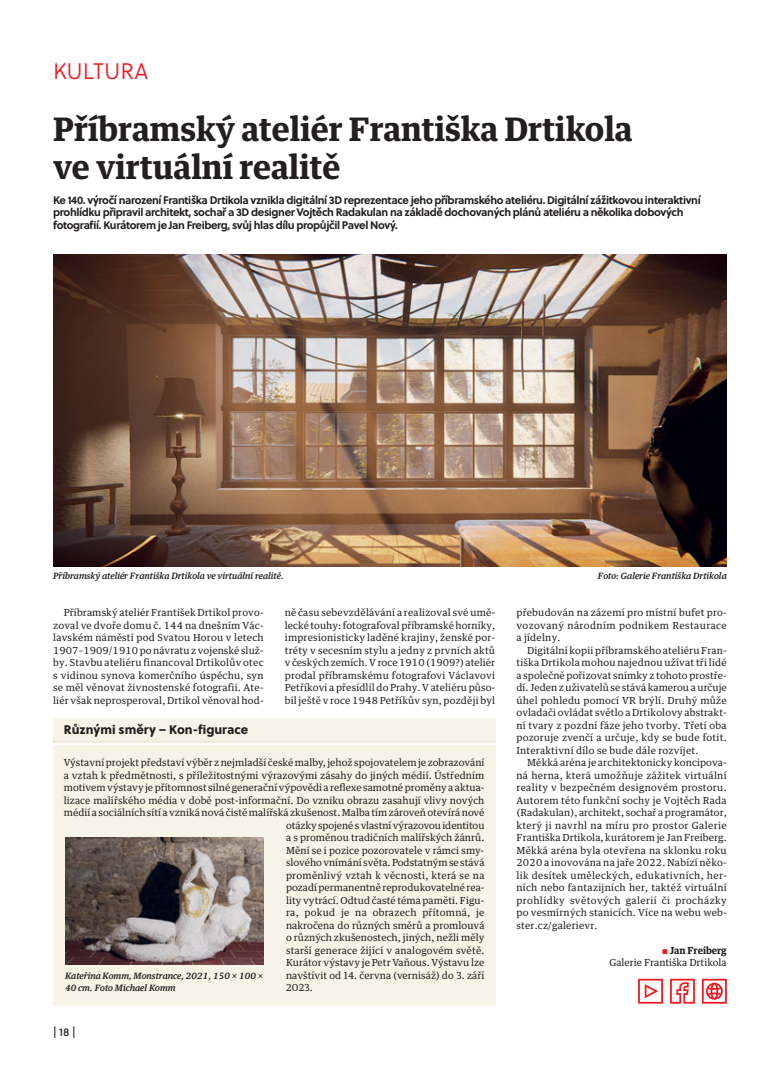
<style>
.page{position:relative;width:780px;height:1088px;background:#fff}
.page>*{position:absolute;margin:0;border:0;box-sizing:border-box;transform-origin:0 0}
.t1{font:700 32.5px/37.5px "Guardian Text Egyp";color:#231f20}
.t2{font:22.5px "Soleil Lt";color:#ed1c24}
.t3{font:12.5px "Soleil Xb";color:#231f20}
.t4{font:11.25px "Soleil Bk";color:#231f20}
.t5{font:700 11px/12.5px "Soleil";letter-spacing:-.035em;color:#231f20}
.t6{font:9.75px/12.5px "Guardian Text Egyp";letter-spacing:.005em;color:#231f20;text-align:justify}
.t7{font:9.75px "Guardian Text Egyp";letter-spacing:.025em;color:#231f20}
.t8{font:italic 500 8.75px/12.5px "Guardian Text Egyp";color:#231f20}
.s1{font-family:"Soleil Bk";font-size:9.62px;color:#ed1c24}
.s2{font-weight:700}
</style>
<div class="page">
<div style="left:53px;top:718px;width:442px;height:288px;background:#f6f4e6"></div>
<hr style="left:53px;top:741px;width:442px;height:1px;background:#edead8">
<hr style="left:53px;top:743px;width:442px;height:2px;background:#fff">
<svg style="left:638px;top:979px;width:25px;height:24px"></svg>
<svg style="left:670px;top:979px;width:24px;height:24px"></svg>
<svg style="left:702px;top:979px;width:24px;height:24px"></svg>
<img style="left:53px;top:255px;width:673px;height:311px">
<img style="left:65px;top:838px;width:198px;height:127px">
<h2 class="t2" style="left:53px;top:58px;width:96px">KULTURA</h2>
<h1 class="t1" style="left:53px;top:113px;width:581px">Příbramský ateliér Františka Drtikola ve virtuální realitě</h1>
<p class="t5" style="left:53px;top:194px;width:649px">Ke 140. výročí narození Františka Drtikola vznikla digitální 3D reprezentace jeho příbramského ateliéru. Digitální zážitkovou interaktivní prohlídku připravil architekt, sochař a 3D designer Vojtěch Radakulan na základě dochovaných plánů ateliéru a několika dobových fotografií. Kurátorem je Jan Freiberg, svůj hlas dílu propůjčil Pavel Nový.</p>
<p class="t8" style="left:53px;top:570px;width:232px">Příbramský ateliér Františka Drtikola ve virtuální realitě.</p>
<p class="t8" style="left:598px;top:570px;width:130px">Foto: Galerie Františka Drtikola</p>
<p class="t6" style="left:53px;top:607px;width:212px;text-indent:11px">Příbramský ateliér František Drtikol provo&shy;zoval ve dvoře domu č. 144 na dnešním Vác&shy;lavském náměstí pod Svatou Horou v letech 1907–1909/1910 po návratu z vojenské služ&shy;by. Stavbu ateliéru financoval Drtikolův otec s vidinou synova komerčního úspěchu, syn se měl věnovat živnostenské fotografii. Ate&shy;liér však neprosperoval, Drtikol věnoval hod-</p>
<p class="t6" style="left:285px;top:607px;width:212px">ně času sebevzdělávání a realizoval své umě&shy;lecké touhy: fotografoval příbramské horníky, impresionisticky laděné krajiny, ženské por&shy;tréty v secesním stylu a jedny z prvních aktů v českých zemích. V roce 1910 (1909?) ateliér prodal příbramskému fotografovi Václavovi Petříkovi a přesídlil do Prahy. V ateliéru půso&shy;bil ještě v roce 1948 Petříkův syn, později byl</p>
<p class="t6" style="left:516px;top:607px;width:212px">přebudován na zázemí pro místní bufet pro&shy;vozovaný národním podnikem Restaurace a jídelny.</p>
<p class="t6" style="left:516px;top:645px;width:212px;text-indent:11px">Digitální kopii příbramského ateliéru Fran&shy;tiška Drtikola mohou najednou užívat tři lidé a společně pořizovat snímky z tohoto prostře&shy;dí. Jeden z uživatelů se stává kamerou a určuje úhel pohledu pomocí VR brýlí. Druhý může ovladači ovládat světlo a Drtikolovy abstrakt&shy;ní tvary z pozdní fáze jeho tvorby. Třetí oba pozoruje zvenčí a určuje, kdy se bude fotit.<br>Interaktivní dílo se bude dále rozvíjet.</p>
<p class="t6" style="left:516px;top:757px;width:212px;text-indent:11px">Měkká aréna je architektonicky koncipova&shy;ná herna, která umožňuje zážitek virtuální reality v bezpečném designovém prostoru.<br>Autorem této funkční sochy je Vojtěch Rada (Radakulan), architekt, sochař a programátor, který ji navrhl na míru pro prostor Galerie Františka Drtikola, kurátorem je Jan Freiberg.<br>Měkká aréna byla otevřena na sklonku roku 2020 a inovována na jaře 2022. Nabízí něko&shy;lik desítek uměleckých, edukativních, her&shy;ních nebo fantazijních her, taktéž virtuální prohlídky světových galerií či procházky po vesmírných stanicích. Více na webu web&shy;ster.cz/galerievr.</p>
<p class="t6" style="left:609px;top:945px;width:119px;text-align:right"><span class="s1">S</span> <span class="s2">Jan Freiberg<br></span>Galerie Františka Drtikola</p>
<p class="t3" style="left:64px;top:724px;width:186px">Různými směry – Kon-figurace</p>
<p class="t6" style="left:64px;top:757px;width:422px">Výstavní projekt představí výběr z nejmladší české malby, jehož spojovatelem je zobrazování</p>
<p class="t6" style="left:64px;top:770px;width:422px">a vztah k předmětnosti, s příležitostnými výrazovými zásahy do jiných médií. Ústředním</p>
<p class="t6" style="left:64px;top:782px;width:422px">motivem výstavy je přítomnost silné generační výpovědi a reflexe samotné proměny a aktua-</p>
<p class="t6" style="left:64px;top:795px;width:422px">lizace malířského média v době post-informační. Do vzniku obrazu zasahují vlivy nových</p>
<p class="t6" style="left:64px;top:807px;width:422px">médií a sociálních sítí a vzniká nová čistě malířská zkušenost. Malba tím zároveň otevírá nové</p>
<p class="t6" style="left:286px;top:820px;width:200px">otázky spojené s vlastní výrazovou identitou</p>
<p class="t6" style="left:286px;top:832px;width:200px">a s proměnou tradičních malířských žánrů.</p>
<p class="t6" style="left:286px;top:845px;width:200px">Mění se i pozice pozorovatele v rámci smy-</p>
<p class="t6" style="left:286px;top:857px;width:200px">slového vnímání světa. Podstatným se stává</p>
<p class="t7" style="left:286px;top:871px;width:200px">proměnlivý vztah k věcnosti, která se na</p>
<p class="t6" style="left:286px;top:882px;width:200px">pozadí permanentně reprodukovatelné rea-</p>
<p class="t6" style="left:286px;top:895px;width:200px">lity vytrácí. Odtud časté téma paměti. Figu-</p>
<p class="t7" style="left:286px;top:908px;width:200px">ra, pokud je na obrazech přítomná, je</p>
<p class="t6" style="left:286px;top:920px;width:200px">nakročena do různých směrů a promlouvá</p>
<p class="t6" style="left:286px;top:932px;width:200px">o různých zkušenostech, jiných, nežli měly</p>
<p class="t6" style="left:286px;top:945px;width:200px">starší generace žijící v analogovém světě.</p>
<p class="t6" style="left:286px;top:957px;width:200px">Kurátor výstavy je Petr Vaňous. Výstavu lze</p>
<p class="t6" style="left:286px;top:970px;width:200px">navštívit od 14. června (vernisáž) do 3. září</p>
<p class="t6" style="left:286px;top:982px;width:28px">2023.</p>
<p class="t4" style="left:53px;top:1026px;width:24px">| 18 |</p>
<p class="t8" style="left:65px;top:970px;width:200px">Kateřina Komm, Monstrance, 2021, 150 × 100 ×<br>40 cm. Foto Michael Komm</p>
</div>
